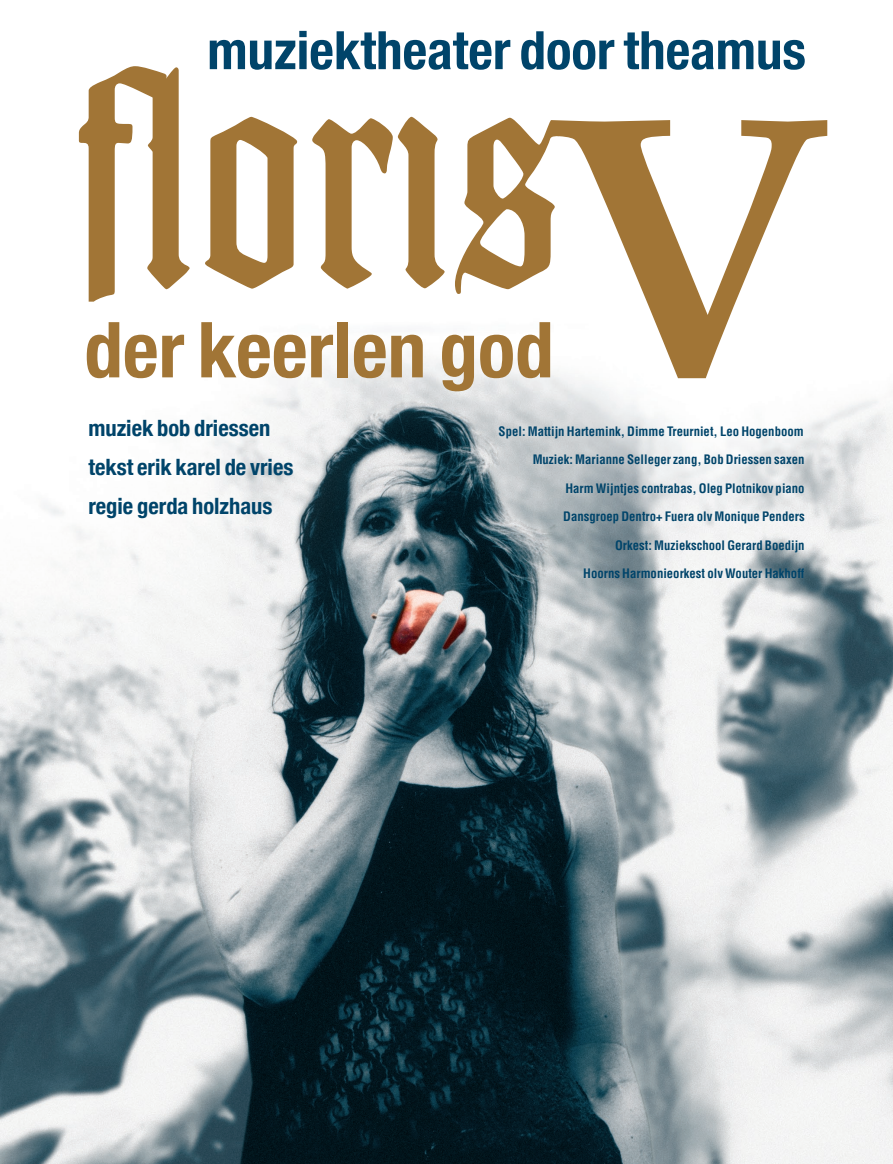
<style>
.page{position:relative;width:893px;height:1164px;background:#fff}
.page>*{position:absolute;margin:0;border:0;box-sizing:border-box;transform-origin:0 0}
.t1{font:700 condensed 77.25px "Helvetica Neue";color:#a17536}
.t2{font:700 condensed 52.95px "Helvetica Neue";color:#00446a}
.t3{font:700 condensed 22.5px/39px "Helvetica Neue";color:#00446a}
.t4{font:700 condensed 12.75px "Helvetica";color:#00446a}
</style>
<div class="page">
<img style="left:0;top:116px;width:893px;height:1047px">
<svg style="left:79px;top:66px;width:111px;height:236px"></svg>
<svg style="left:205px;top:117px;width:92px;height:171px"></svg>
<svg style="left:312px;top:117px;width:132px;height:171px"></svg>
<svg style="left:455px;top:118px;width:105px;height:176px"></svg>
<svg style="left:551px;top:120px;width:276px;height:258px"></svg>
<h2 class="t2" style="left:207px;top:18px;width:600px">muziektheater door theamus</h2>
<h1 class="t1" style="left:84px;top:303px;width:471px">der keerlen god</h1>
<h3 class="t3" style="left:88px;top:408px;width:206px">muziek bob driessen tekst erik karel de vries regie gerda holzhaus</h3>
<p class="t4" style="left:498px;top:423px;width:307px">Spel: Mattijn Hartemink, Dimme Treurniet, Leo Hogenboom</p>
<p class="t4" style="left:533px;top:452px;width:273px">Muziek: Marianne Selleger zang, Bob Driessen saxen</p>
<p class="t4" style="left:565px;top:480px;width:241px">Harm Wijntjes contrabas, Oleg Plotnikov piano</p>
<p class="t4" style="left:563px;top:509px;width:243px">Dansgroep Dentro+ Fuera olv Monique Penders</p>
<p class="t4" style="left:615px;top:537px;width:191px">Orkest: Muziekschool Gerard Boedijn</p>
<p class="t4" style="left:583px;top:566px;width:223px">Hoorns Harmonieorkest olv Wouter Hakhoff</p>
</div>
